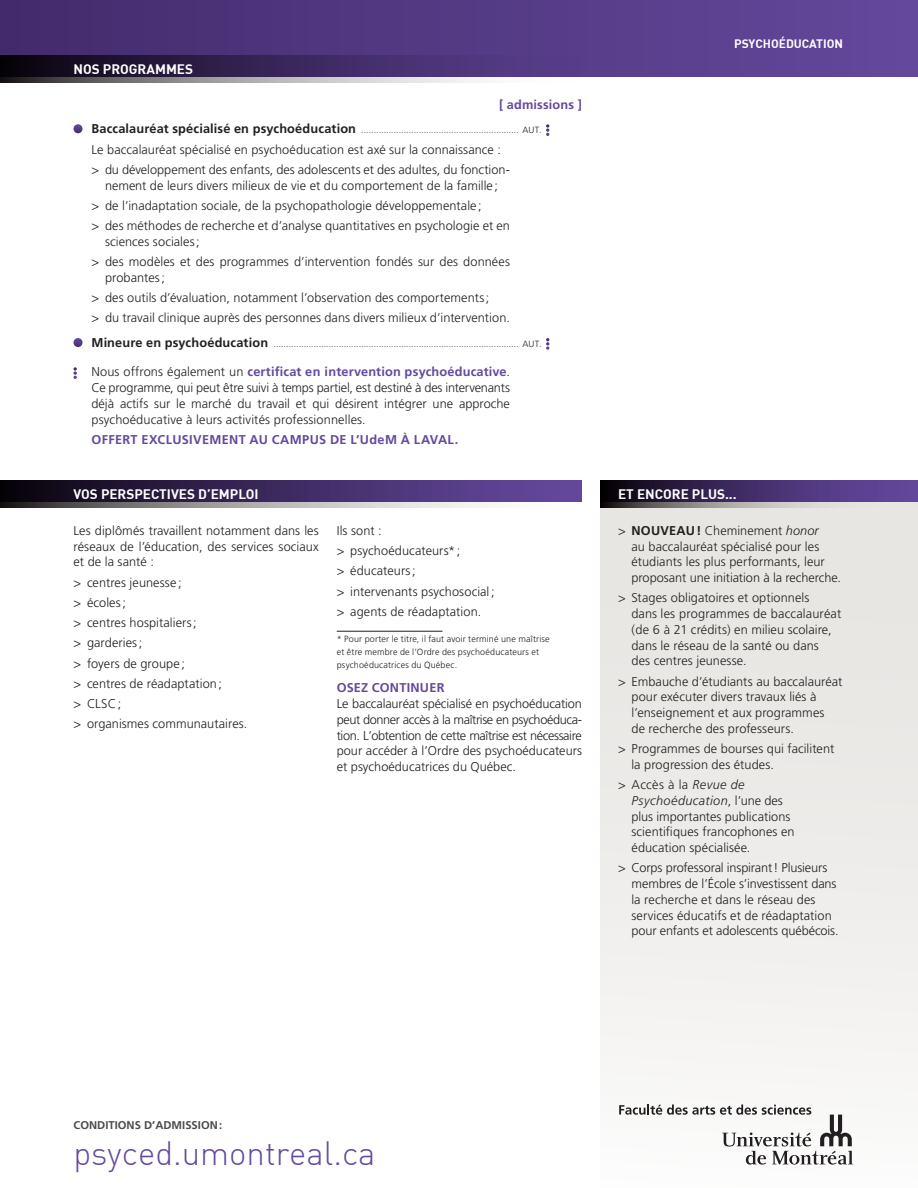
<style>
.page{position:relative;width:918px;height:1188px;background:#fff}
.page>*{position:absolute;margin:0;border:0;box-sizing:border-box;transform-origin:0 0}
.INTRO_EXPLOREZ{font:300 33px "DIN";color:#64499d}
.t1{font:700 13.5px "DIN";color:#fff}
.ENCORE_bullet{font:300 12.75px/15.8px "Frutiger";letter-spacing:.005em;color:#231f20}
.PROG_bullet_2{font:300 12.75px/15.8px "Frutiger";letter-spacing:.005em;color:#231f20}
.PROG_texte_courant_N{font:300 12.75px/15.8px "Frutiger";letter-spacing:.01em;color:#231f20;text-align:justify}
.PERSPEC_bullet{font:300 12.75px "Frutiger";letter-spacing:.005em;color:#231f20}
.PERSPEC_texte_après{font:300 12.75px/15.8px "Frutiger";color:#231f20;text-align:justify}
.PERSPEC_texte{font:300 12.75px/15.8px "Frutiger";letter-spacing:.005em;color:#231f20;text-align:justify}
.PROG_texte_courant{font:300 12.75px "Frutiger";letter-spacing:.005em;color:#231f20}
.PROG_texte_courant_N-2{font:700 12.75px "Frutiger";letter-spacing:.025em;color:#64499d}
.PERSPEC_OSEZ{font:700 12.75px "Frutiger";letter-spacing:.015em;color:#64499d}
.t2{font:700 12px "DIN";color:#fff}
.INTRO_EXPLOREZ-2{font:700 11.25px "Frutiger";color:#4d4b4d}
.PROG_bullet_1_SEUL{font:300 9px "Frutiger";color:#231f20}
.PERSPEC_Note_bas_de{font:300 9px/12.8px "Frutiger";letter-spacing:.015em;color:#231f20}
.PROG_bullet_1{font:300 9px "Frutiger";color:#231f20}
.s1{font-weight:700;font-size:12.75px}
.s2{font-weight:700;color:#64499d}
.s3{font-weight:700}
.s4{font-style:italic}
</style>
<div class="page">
<div style="left:0;top:0;width:918px;height:76px;background:linear-gradient(to right,#442b6c,#63499c)"></div>
<svg style="left:74px;top:124px;width:9px;height:9px"></svg>
<svg style="left:546px;top:124px;width:3px;height:12px"></svg>
<svg style="left:74px;top:338px;width:9px;height:9px"></svg>
<svg style="left:546px;top:338px;width:3px;height:12px"></svg>
<svg style="left:74px;top:367px;width:3px;height:12px"></svg>
<hr style="left:337px;top:631px;width:105px;height:1px;background:#231f20">
<svg style="left:0;top:56px;width:580px;height:26px;background:#4d3e66"></svg>
<div style="left:600px;top:482px;width:318px;height:706px;background:#e8e6e3"></div>
<svg style="left:600px;top:481px;width:318px;height:27px;background:#564670"></svg>
<svg style="left:0;top:481px;width:582px;height:27px;background:#54466e"></svg>
<svg style="left:619px;top:1104px;width:234px;height:61px;background:#dcdbdb"></svg>
<p class="t1" style="left:74px;top:60px;width:121px">NOS PROGRAMMES</p>
<p class="PROG_texte_courant_N-2" style="left:499px;top:97px;width:84px">[ admissions ]</p>
<p class="PROG_bullet_1" style="left:92px;top:125px;width:452px"><span class="s1">Baccalauréat spécialisé en psychoéducation</span> ............................................................... AUT.</p>
<p class="PROG_texte_courant" style="left:92px;top:142px;width:411px">Le baccalauréat spécialisé en psychoéducation est axé sur la connaissance :</p>
<p class="PROG_bullet_2" style="left:92px;top:162px;width:420px;text-align:center">&gt; du développement des enfants, des adolescents et des adultes, du fonction&shy;nement de leurs divers milieux de vie et du comportement de la famille;</p>
<p class="PROG_bullet_2" style="left:92px;top:198px;width:392px">&gt; de l’inadaptation sociale, de la psychopathologie développementale;</p>
<p class="PROG_bullet_2" style="left:105px;top:218px;width:406px;text-indent:-14px">&gt; des méthodes de recherche et d’analyse quantitatives en psychologie et en sciences sociales;</p>
<p class="PROG_bullet_2" style="left:105px;top:254px;width:406px;text-indent:-14px">&gt; des modèles et des programmes d’intervention fondés sur des données probantes;</p>
<p class="PROG_bullet_2" style="left:92px;top:290px;width:399px">&gt; des outils d’évaluation, notamment l’observation des comportements;</p>
<p class="PROG_bullet_2" style="left:92px;top:310px;width:420px">&gt; du travail clinique auprès des personnes dans divers milieux d’intervention.</p>
<p class="PROG_bullet_1_SEUL" style="left:92px;top:339px;width:452px"><span class="s1">Mineure en psychoéducation</span> .................................................................................................. AUT.</p>
<p class="PROG_texte_courant_N" style="left:92px;top:364px;width:420px">Nous offrons également un <span class="s2">certificat en intervention psychoéducative</span>.<br>Ce programme, qui peut être suivi à temps partiel, est destiné à des intervenants déjà actifs sur le marché du travail et qui désirent intégrer une approche psychoéducative à leurs activités professionnelles.</p>
<p class="PROG_texte_courant_N-2" style="left:92px;top:432px;width:368px">OFFERT EXCLUSIVEMENT AU CAMPUS DE L’UdeM À LAVAL.</p>
<p class="t2" style="left:734px;top:36px;width:110px">PSYCHOÉDUCATION</p>
<p class="t1" style="left:74px;top:485px;width:187px">VOS PERSPECTIVES D’EMPLOI</p>
<p class="t1" style="left:618px;top:485px;width:120px">ET ENCORE PLUS...</p>
<p class="PERSPEC_texte" style="left:74px;top:523px;width:247px">Les diplômés travaillent notamment dans les réseaux de l’éducation, des services sociaux et de la santé :</p>
<p class="PERSPEC_bullet" style="left:74px;top:575px;width:110px">&gt; centres jeunesse;</p>
<p class="PERSPEC_bullet" style="left:74px;top:595px;width:54px">&gt; écoles;</p>
<p class="PERSPEC_bullet" style="left:74px;top:615px;width:125px">&gt; centres hospitaliers;</p>
<p class="PERSPEC_bullet" style="left:74px;top:636px;width:70px">&gt; garderies;</p>
<p class="PERSPEC_bullet" style="left:74px;top:656px;width:113px">&gt; foyers de groupe;</p>
<p class="PERSPEC_bullet" style="left:74px;top:676px;width:150px">&gt; centres de réadaptation;</p>
<p class="PERSPEC_bullet" style="left:74px;top:696px;width:49px">&gt; CLSC;</p>
<p class="PERSPEC_bullet" style="left:74px;top:717px;width:175px">&gt; organismes communautaires.</p>
<p class="PERSPEC_texte" style="left:337px;top:523px;width:47px">Ils sont :</p>
<p class="PERSPEC_bullet" style="left:337px;top:543px;width:125px">&gt; psychoéducateurs*;</p>
<p class="PERSPEC_bullet" style="left:337px;top:564px;width:80px">&gt; éducateurs;</p>
<p class="PERSPEC_bullet" style="left:337px;top:584px;width:159px">&gt; intervenants psychosocial;</p>
<p class="PERSPEC_bullet" style="left:337px;top:604px;width:146px">&gt; agents de réadaptation.</p>
<p class="PERSPEC_Note_bas_de" style="left:337px;top:633px;width:214px">* Pour porter le titre, il faut avoir terminé une maîtrise et être membre de l’Ordre des psychoéducateurs et psychoéducatrices du Québec.</p>
<p class="PERSPEC_OSEZ" style="left:337px;top:680px;width:109px">OSEZ CONTINUER</p>
<p class="PERSPEC_texte_après" style="left:337px;top:696px;width:247px">Le baccalauréat spécialisé en psychoéducation peut donner accès à la maîtrise en psychoéduca&shy;tion. L’obtention de cette maîtrise est nécessaire pour accéder à l’Ordre des psychoéducateurs et psychoéducatrices du Québec.</p>
<p class="ENCORE_bullet" style="left:632px;top:523px;width:211px;text-indent:-14px">&gt; <span class="s3">NOUVEAU!</span> Cheminement <span class="s4">honor<br></span>au baccalauréat spécialisé pour les étudiants les plus performants, leur proposant une initiation à la recherche.</p>
<p class="ENCORE_bullet" style="left:632px;top:590px;width:211px;text-indent:-14px">&gt; Stages obligatoires et optionnels<br>dans les programmes de baccalauréat (de 6 à 21 crédits) en milieu scolaire, dans le réseau de la santé ou dans<br>des centres jeunesse.</p>
<p class="ENCORE_bullet" style="left:632px;top:674px;width:212px;text-indent:-14px">&gt; Embauche d’étudiants au baccalauréat pour exécuter divers travaux liés à l’enseignement et aux programmes<br>de recherche des professeurs.</p>
<p class="ENCORE_bullet" style="left:632px;top:741px;width:204px;text-indent:-14px">&gt; Programmes de bourses qui facilitent la progression des études.</p>
<p class="ENCORE_bullet" style="left:632px;top:777px;width:165px;text-indent:-14px">&gt; Accès à la <span class="s4">Revue de<br>Psychoéducation</span>, l’une des plus importantes publications scientifiques francophones en éducation spécialisée.</p>
<p class="ENCORE_bullet" style="left:632px;top:860px;width:209px;text-indent:-14px">&gt; Corps professoral inspirant! Plusieurs membres de l’École s’investissent dans la recherche et dans le réseau des services éducatifs et de réadaptation pour enfants et adolescents québécois.</p>
<p class="INTRO_EXPLOREZ-2" style="left:74px;top:1118px;width:150px">CONDITIONS D’ADMISSION:</p>
<p class="INTRO_EXPLOREZ" style="left:74px;top:1132px;width:304px">psyced.umontreal.ca</p>
</div>
